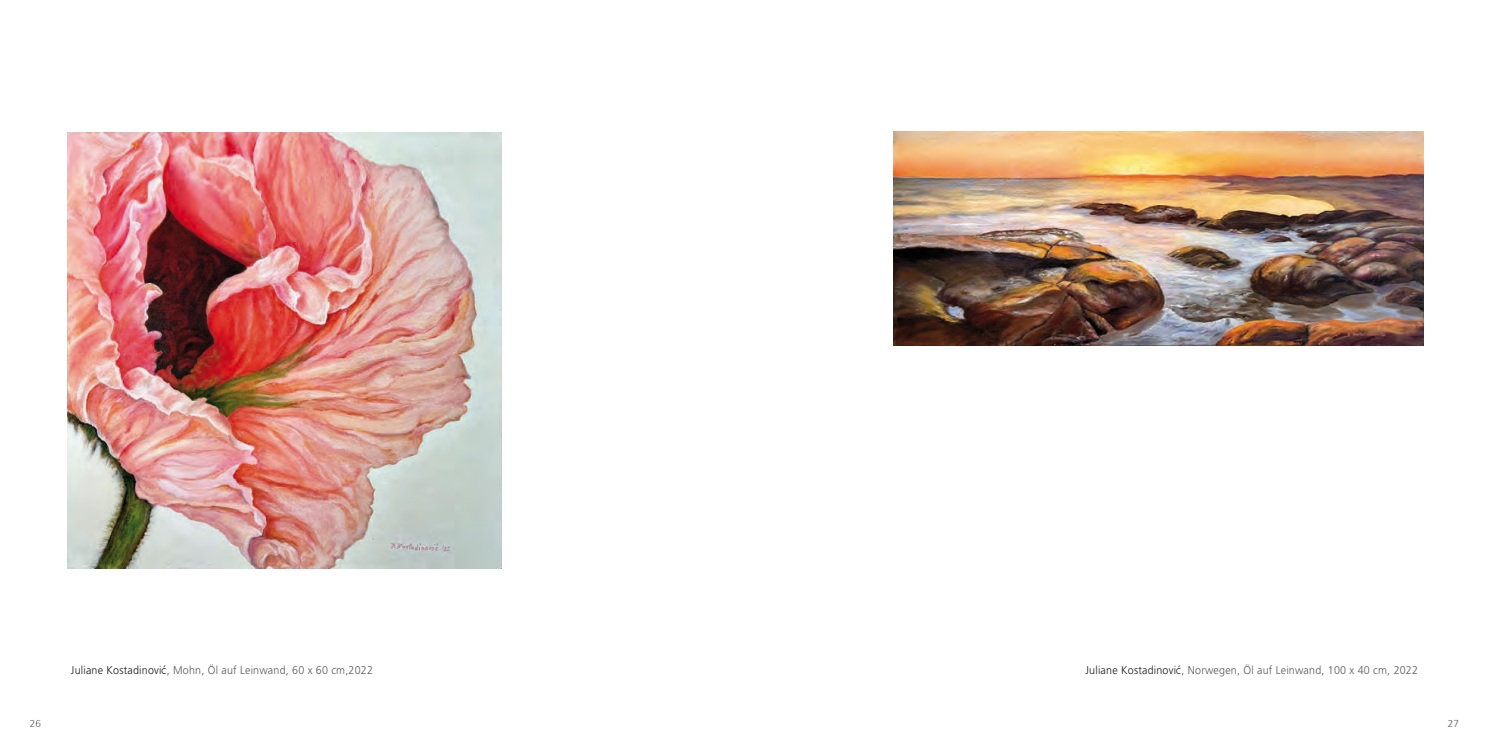
<style>
.page{position:relative;width:1489px;height:745px;background:#fff}
.page>*{position:absolute;margin:0;border:0;box-sizing:border-box;transform-origin:0 0}
.Copy_2024_rechts{font:300 11.25px "Frutiger LT Std";letter-spacing:.02em;color:#58585a;scale:.95 1}
.Copy_2024_links{font:300 11.25px "Frutiger LT Std";letter-spacing:.02em;color:#58585a;scale:.95 1}
.t1{font:300 10px "Frutiger";color:#58585a}
.s1{color:#1a171c}
.s2{font-family:"New Hero";font-size:10.88px;color:#1a171c}
</style>
<div class="page">
<img style="left:67px;top:133px;width:434px;height:435px">
<img style="left:893px;top:131px;width:529px;height:214px">
<p class="Copy_2024_links" style="left:71px;top:662px;width:319px"><span class="s1">Juliane Kostadinovi</span><span class="s2">ć</span>, Mohn, Öl auf Leinwand, 60 x 60 cm,2022</p>
<p class="Copy_2024_rechts" style="left:1085px;top:662px;width:351px"><span class="s1">Juliane Kostadinovi</span><span class="s2">ć</span>, Norwegen, Öl auf Leinwand, 100 x 40 cm, 2022</p>
<p class="t1" style="left:30px;top:717px;width:13px">26</p>
<p class="t1" style="left:1447px;top:717px;width:13px">27</p>
</div>
